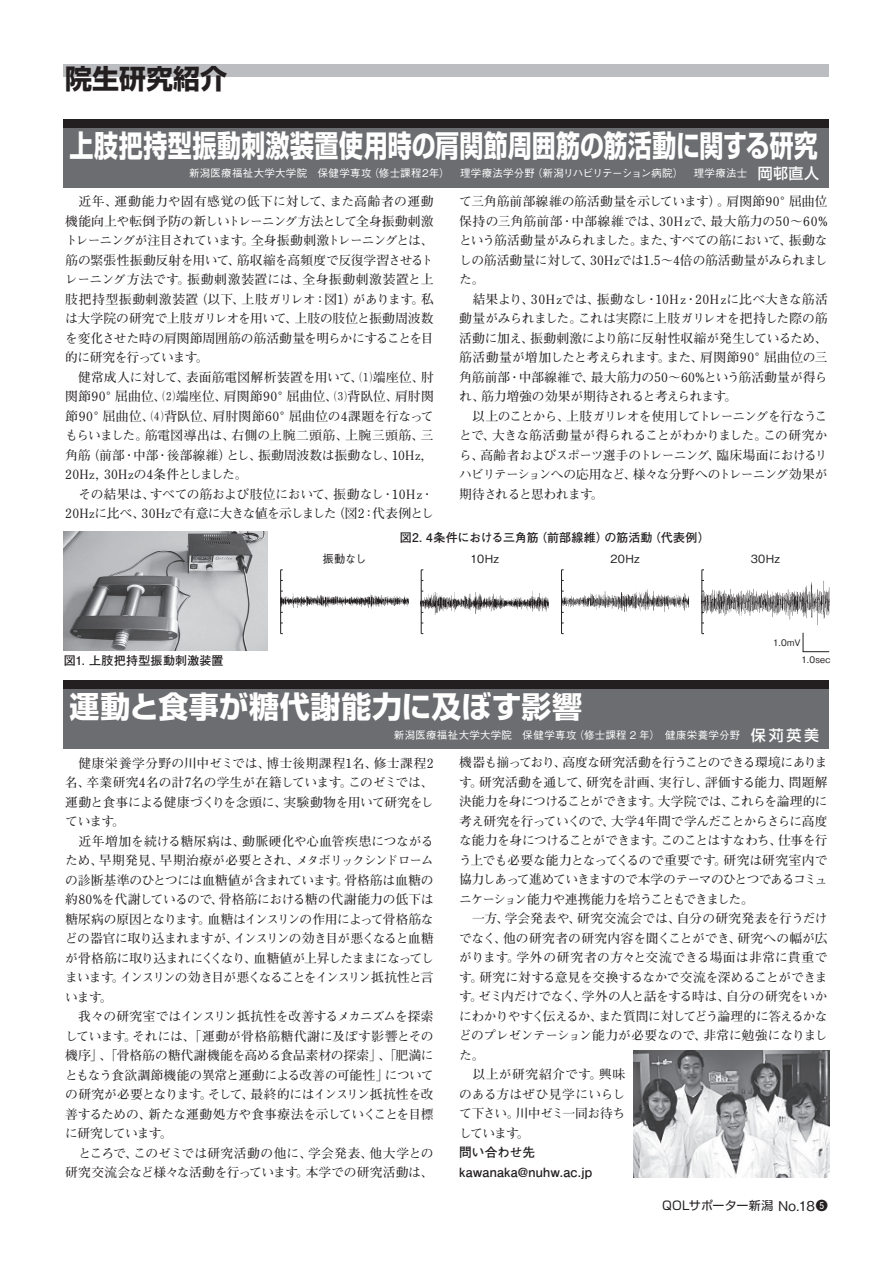
<style>
.page{position:relative;width:893px;height:1263px;background:#fff}
.page>*{position:absolute;margin:0;border:0;box-sizing:border-box;transform-origin:0 0}
.t1{font:700 30px "Shin Go Pro";letter-spacing:.01em;color:#fff;scale:.8 1}
.t2{font:700 30px "Shin Go Pro";letter-spacing:.01em;color:#fff}
.t3{font:700 27px "Shin Go Pro";color:#231f20}
.t4{font:700 12.75px/19.5px "Futo Min A101 Pro";letter-spacing:-.02em;color:#231f20}
.t5{font:700 12.75px/19.5px "Futo Min A101 Pro";color:#231f20}
.t6{font:700 12.75px/19.5px "Futo Go B101 Pro";letter-spacing:.005em;color:#231f20}
.t7{font:700 12px "Futo Go B101 Pro";letter-spacing:.015em;color:#231f20}
.t8{font:12px "Shin Go Pro";letter-spacing:.02em;color:#231f20}
.t9{font:500 11.25px "Gothic BBB Pro";letter-spacing:.02em;color:#231f20}
.t10{font:500 10.5px "Gothic BBB Pro";letter-spacing:.025em;color:#fff}
.t11{font:500 9px "Gothic BBB Pro";letter-spacing:.025em;color:#231f20}
.s1{font-family:"Shin Go Pro";font-size:15px}
.s2{font-family:"Gothic BBB Pro";font-weight:500;font-size:13.5px}
.s3{font-family:"Futo Go B101 Pro";font-weight:700}
</style>
<div class="page">
<div style="left:64px;top:64px;width:765px;height:13px;background:#bcbdc0"></div>
<div style="left:64px;top:119px;width:765px;height:68px;background:#6c6d70"></div>
<div style="left:64px;top:680px;width:765px;height:68px;background:#6c6d70"></div>
<div style="left:64px;top:119px;width:765px;height:9px;background:#231f20"></div>
<div style="left:64px;top:680px;width:765px;height:9px;background:#231f20"></div>
<img style="left:634px;top:1050px;width:195px;height:128px">
<img style="left:64px;top:531px;width:204px;height:120px">
<img style="left:281px;top:571px;width:127px;height:62px">
<img style="left:422px;top:570px;width:127px;height:64px">
<img style="left:562px;top:579px;width:127px;height:44px">
<img style="left:703px;top:580px;width:126px;height:46px">
<hr style="left:280px;top:570px;width:1px;height:64px;background:#231f20">
<hr style="left:421px;top:570px;width:1px;height:64px;background:#231f20">
<hr style="left:561px;top:570px;width:1px;height:64px;background:#231f20">
<hr style="left:702px;top:570px;width:1px;height:64px;background:#231f20">
<svg style="left:803px;top:632px;width:27px;height:20px"></svg>
<h2 class="t3" style="left:65px;top:57px;width:163px">院生研究紹介</h2>
<h1 class="t1" style="left:70px;top:122px;width:937px">上肢把持型振動刺激装置使用時の肩関節周囲筋の筋活動に関する研究</h1>
<p class="t10" style="left:189px;top:165px;width:632px">新潟医療福祉大学大学院　保健学専攻（修士課程2年）　理学療法学分野（新潟リハビリテーション病院）　理学療法士　<span class="s1">岡邨直人</span></p>
<p class="t5" style="left:65px;top:190px;width:370px">　近年、運動能力や固有感覚の低下に対して、また高齢者の運動機能向上や転倒予防の新しいトレーニング方法として全身振動刺激トレーニングが注目されています。全身振動刺激トレーニングとは、筋の緊張性振動反射を用いて、筋収縮を高頻度で反復学習させるトレーニング方法です。振動刺激装置には、全身振動刺激装置と上肢把持型振動刺激装置（以下、上肢ガリレオ：図1）があります。私は大学院の研究で上肢ガリレオを用いて、上肢の肢位と振動周波数を変化させた時の肩関節周囲筋の筋活動量を明らかにすることを目的に研究を行っています。<br>　健常成人に対して、表面筋電図解析装置を用いて、⑴端座位、肘関節90°屈曲位、⑵端座位、肩関節90°屈曲位、⑶背臥位、肩肘関節90°屈曲位、⑷背臥位、肩肘関節60°屈曲位の4課題を行なってもらいました。筋電図導出は、右側の上腕二頭筋、上腕三頭筋、三角筋（前部・中部・後部線維）とし、振動周波数は振動なし、10Hz，20Hz，30Hzの4条件としました。<br>　その結果は、すべての筋および肢位において、振動なし・10Hz・20Hzに比べ、30Hzで有意に大きな値を示しました（図2：代表例とし</p>
<p class="t4" style="left:459px;top:190px;width:370px">て三角筋前部線維の筋活動量を示しています）。肩関節90°屈曲位保持の三角筋前部・中部線維では、30Hzで、最大筋力の50～60%という筋活動量がみられました。また、すべての筋において、振動なしの筋活動量に対して、30Hzでは1.5～4倍の筋活動量がみられました。<br>　結果より、30Hzでは、振動なし・10Hz・20Hzに比べ大きな筋活動量がみられました。これは実際に上肢ガリレオを把持した際の筋活動に加え、振動刺激により筋に反射性収縮が発生しているため、筋活動量が増加したと考えられます。また、肩関節90°屈曲位の三角筋前部・中部線維で、最大筋力の50～60%という筋活動量が得られ、筋力増強の効果が期待されると考えられます。<br>　以上のことから、上肢ガリレオを使用してトレーニングを行なうことで、大きな筋活動量が得られることがわかりました。この研究から、高齢者およびスポーツ選手のトレーニング、臨床場面におけるリハビリテーションへの応用など、様々な分野へのトレーニング効果が期待されると思われます。</p>
<p class="t7" style="left:400px;top:528px;width:312px">図2. 4条件における三角筋（前部線維）の筋活動（代表例）</p>
<p class="t9" style="left:322px;top:549px;width:45px">振動なし</p>
<p class="t9" style="left:470px;top:549px;width:30px">10Hz</p>
<p class="t9" style="left:610px;top:549px;width:31px">20Hz</p>
<p class="t9" style="left:751px;top:549px;width:31px">30Hz</p>
<p class="t7" style="left:64px;top:651px;width:161px">図1. 上肢把持型振動刺激装置</p>
<h1 class="t2" style="left:70px;top:683px;width:514px">運動と食事が糖代謝能力に及ぼす影響</h1>
<p class="t11" style="left:773px;top:635px;width:29px">1.0mV</p>
<p class="t11" style="left:801px;top:652px;width:30px">1.0sec</p>
<p class="t10" style="left:394px;top:726px;width:427px">新潟医療福祉大学大学院　保健学専攻（修士課程 2 年）　健康栄養学分野　<span class="s1">保苅英美</span></p>
<p class="t4" style="left:65px;top:751px;width:370px">　健康栄養学分野の川中ゼミでは、博士後期課程1名、修士課程2名、卒業研究4名の計7名の学生が在籍しています。このゼミでは、運動と食事による健康づくりを念頭に、実験動物を用いて研究をしています。<br>　近年増加を続ける糖尿病は、動脈硬化や心血管疾患につながるため、早期発見、早期治療が必要とされ、メタボリックシンドロームの診断基準のひとつには血糖値が含まれています。骨格筋は血糖の約80%を代謝しているので、骨格筋における糖の代謝能力の低下は糖尿病の原因となります。血糖はインスリンの作用によって骨格筋などの器官に取り込まれますが、インスリンの効き目が悪くなると血糖が骨格筋に取り込まれにくくなり、血糖値が上昇したままになってしまいます。インスリンの効き目が悪くなることをインスリン抵抗性と言います。<br>　我々の研究室ではインスリン抵抗性を改善するメカニズムを探索しています。それには、「運動が骨格筋糖代謝に及ぼす影響とその機序」、「骨格筋の糖代謝機能を高める食品素材の探索」、「肥満にともなう食欲調節機能の異常と運動による改善の可能性」についての研究が必要となります。そして、最終的にはインスリン抵抗性を改善するための、新たな運動処方や食事療法を示していくことを目標に研究しています。<br>　ところで、このゼミでは研究活動の他に、学会発表、他大学との研究交流会など様々な活動を行っています。本学での研究活動は、</p>
<p class="t4" style="left:459px;top:751px;width:370px">機器も揃っており、高度な研究活動を行うことのできる環境にあります。研究活動を通して、研究を計画、実行し、評価する能力、問題解決能力を身につけることができます。大学院では、これらを論理的に考え研究を行っていくので、大学4年間で学んだことからさらに高度な能力を身につけることができます。このことはすなわち、仕事を行う上でも必要な能力となってくるので重要です。研究は研究室内で協力しあって進めていきますので本学のテーマのひとつであるコミュニケーション能力や連携能力を培うこともできました。<br>　一方、学会発表や、研究交流会では、自分の研究発表を行うだけでなく、他の研究者の研究内容を聞くことができ、研究への幅が広がります。学外の研究者の方々と交流できる場面は非常に貴重です。研究に対する意見を交換するなかで交流を深めることができます。ゼミ内だけでなく、学外の人と話をする時は、自分の研究をいかにわかりやすく伝えるか、また質問に対してどう論理的に答えるかなどのプレゼンテーション能力が必要なので、非常に勉強になりました。<br>　以上が研究紹介です。興味<br>のある方はぜひ見学にいらし<br>て下さい。川中ゼミ一同お待ち<br>しています。</p>
<p class="t6" style="left:459px;top:1141px;width:135px">問い合わせ先kawanaka@nuhw.ac.jp</p>
<p class="t8" style="left:662px;top:1195px;width:167px">QOLサポーター新潟 <span class="s2">No.18</span><span class="s3">❺</span></p>
</div>
